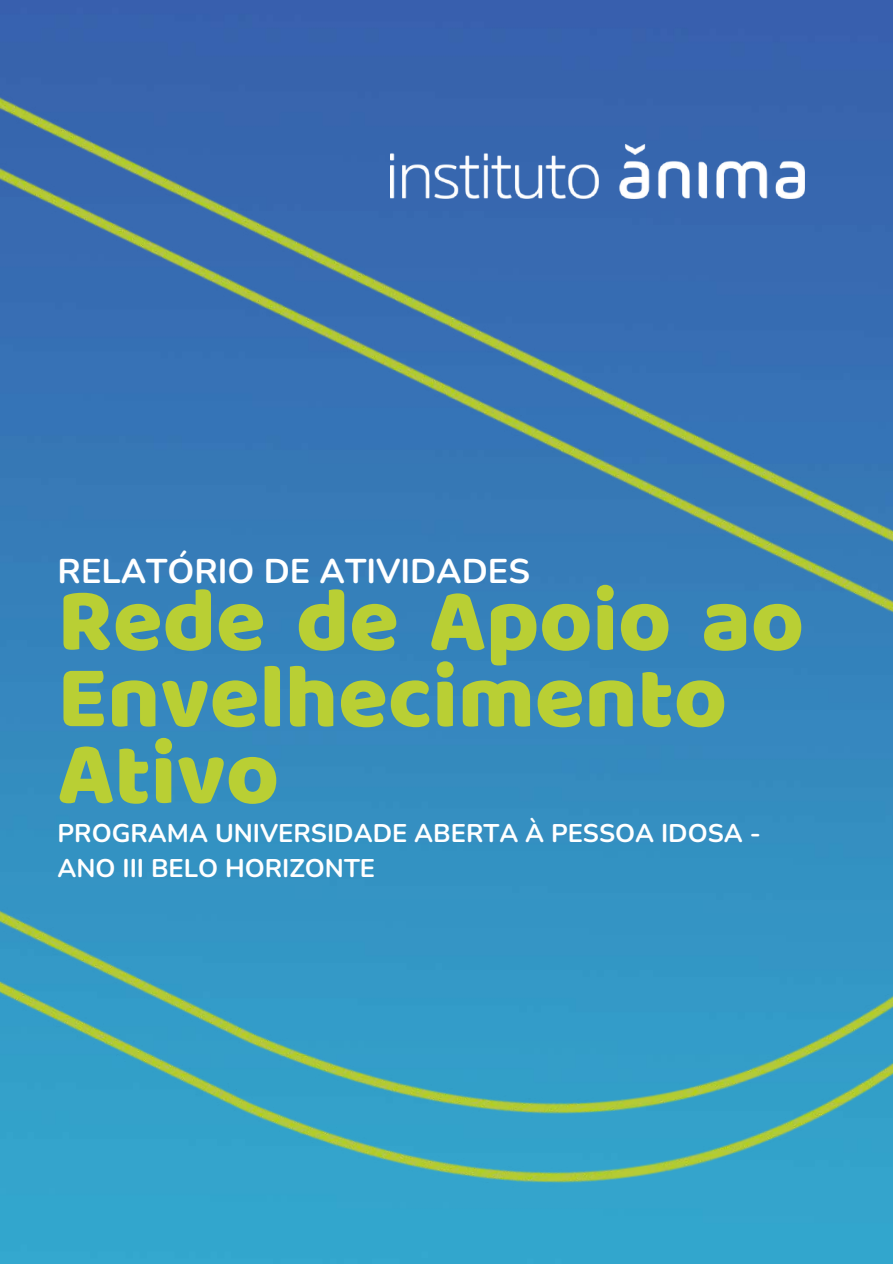
<style>
.page{position:relative;width:893px;height:1264px;background:#fff}
.page>*{position:absolute;margin:0;border:0;box-sizing:border-box;transform-origin:0 0}
.t1{font:90.75px/76.5px "Baloo Thambi";color:#b9cf34}
.t2{font:700 34.2px "Nunito";color:#fff}
.t3{font:700 25.5px/34.8px "Nunito";color:#fff}
</style>
<div class="page">
<img style="left:0;top:0;width:892px;height:1263px">
<img style="left:390px;top:145px;width:414px;height:54px">
<h2 class="t2" style="left:58px;top:548px;width:474px">RELATÓRIO DE ATIVIDADES</h2>
<h1 class="t1" style="left:58px;top:585px;width:748px">Rede de Apoio ao<br>Envelhecimento<br>Ativo</h1>
<p class="t3" style="left:58px;top:816px;width:704px">PROGRAMA UNIVERSIDADE ABERTA À PESSOA IDOSA -<br>ANO III BELO HORIZONTE</p>
</div>
